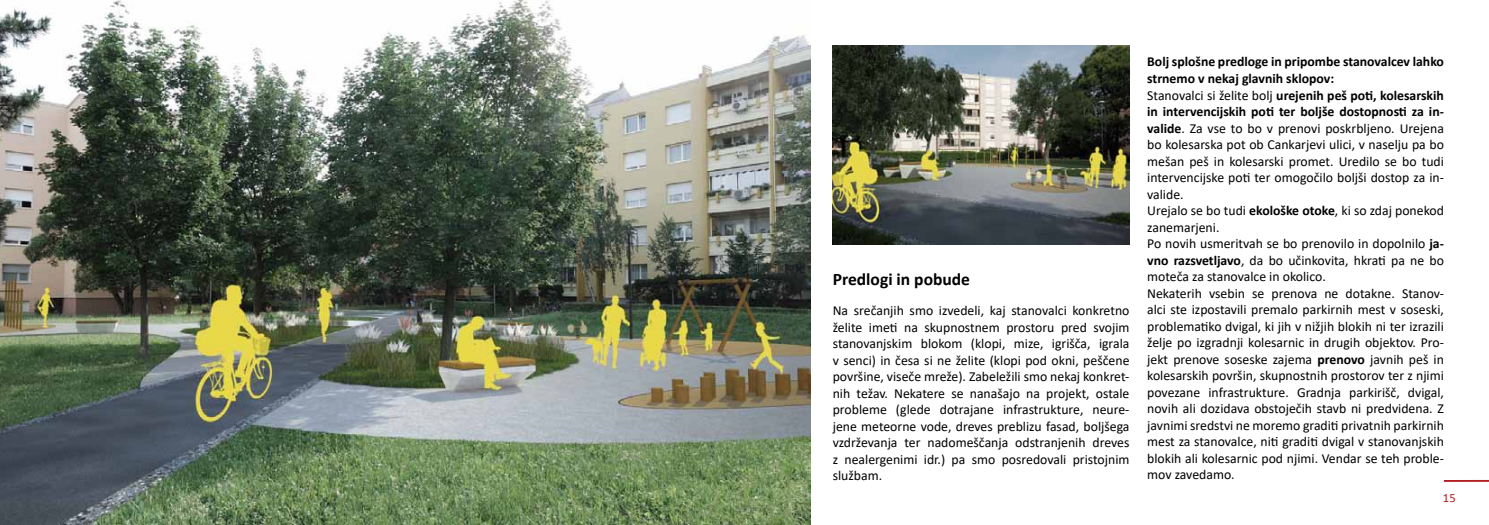
<style>
.page{position:relative;width:1489px;height:525px;background:#fff}
.page>*{position:absolute;margin:0;border:0;box-sizing:border-box;transform-origin:0 0}
.t1{font:700 17.5px "Calibri";color:#000}
.t2{font:13.75px/16.5px "Calibri";color:#000;text-align:justify}
.t3{font:12.5px "Calibri";color:#b21e22}
.s1{font-weight:700}
</style>
<div class="page">
<img style="left:832px;top:46px;width:297px;height:198px">
<img style="left:0;top:0;width:810px;height:524px">
<hr style="left:1443px;top:479px;width:45px;height:2px;background:#b21e22">
<p class="t1" style="left:832px;top:266px;width:139px">Predlogi in pobude</p>
<p class="t2" style="left:832px;top:302px;width:298px">Na srečanjih smo izvedeli, kaj stanovalci konkretno želite imeti na skupnostnem prostoru pred svojim stanovanjskim blokom (klopi, mize, igrišča, igrala v senci) in česa si ne želite (klopi pod okni, peščene površine, viseče mreže). Zabeležili smo nekaj konkret&shy;nih težav. Nekatere se nanašajo na projekt, ostale probleme (glede dotrajane infrastrukture, neure&shy;jene meteorne vode, dreves preblizu fasad, boljšega vzdrževanja ter nadomeščanja odstranjenih dreves z nealergenimi idr.) pa smo posredovali pristojnim službam.</p>
<p class="t2" style="left:1147px;top:53px;width:298px;text-align:left"><span class="s1">Bolj splošne predloge in pripombe stanovalcev lahko strnemo v nekaj glavnih sklopov:<br></span>Stanovalci si želite bolj <span class="s1">urejenih peš poti, kolesarskih in intervencijskih poti ter boljše dostopnosti za in&shy;valide</span>. Za vse to bo v prenovi poskrbljeno. Urejena bo kolesarska pot ob Cankarjevi ulici, v naselju pa bo mešan peš in kolesarski promet. Uredilo se bo tudi intervencijske poti ter omogočilo boljši dostop za in&shy;valide.<br>Urejalo se bo tudi <span class="s1">ekološke otoke</span>, ki so zdaj ponekod zanemarjeni.<br>Po novih usmeritvah se bo prenovilo in dopolnilo <span class="s1">ja&shy;vno razsvetljavo</span>, da bo učinkovita, hkrati pa ne bo moteča za stanovalce in okolico.<br>Nekaterih vsebin se prenova ne dotakne. Stanov&shy;alci ste izpostavili premalo parkirnih mest v soseski, problematiko dvigal, ki jih v nižjih blokih ni ter izrazili želje po izgradnji kolesarnic in drugih objektov. Pro&shy;jekt prenove soseske zajema <span class="s1">prenovo</span> javnih peš in kolesarskih površin, skupnostnih prostorov ter z njimi povezane infrastrukture. Gradnja parkirišč, dvigal, novih ali dozidava obstoječih stavb ni predvidena. Z javnimi sredstvi ne moremo graditi privatnih parkirnih mest za stanovalce, niti graditi dvigal v stanovanjskih blokih ali kolesarnic pod njimi. Vendar se teh proble&shy;mov zavedamo.</p>
<p class="t3" style="left:1442px;top:489px;width:14px">15</p>
</div>
